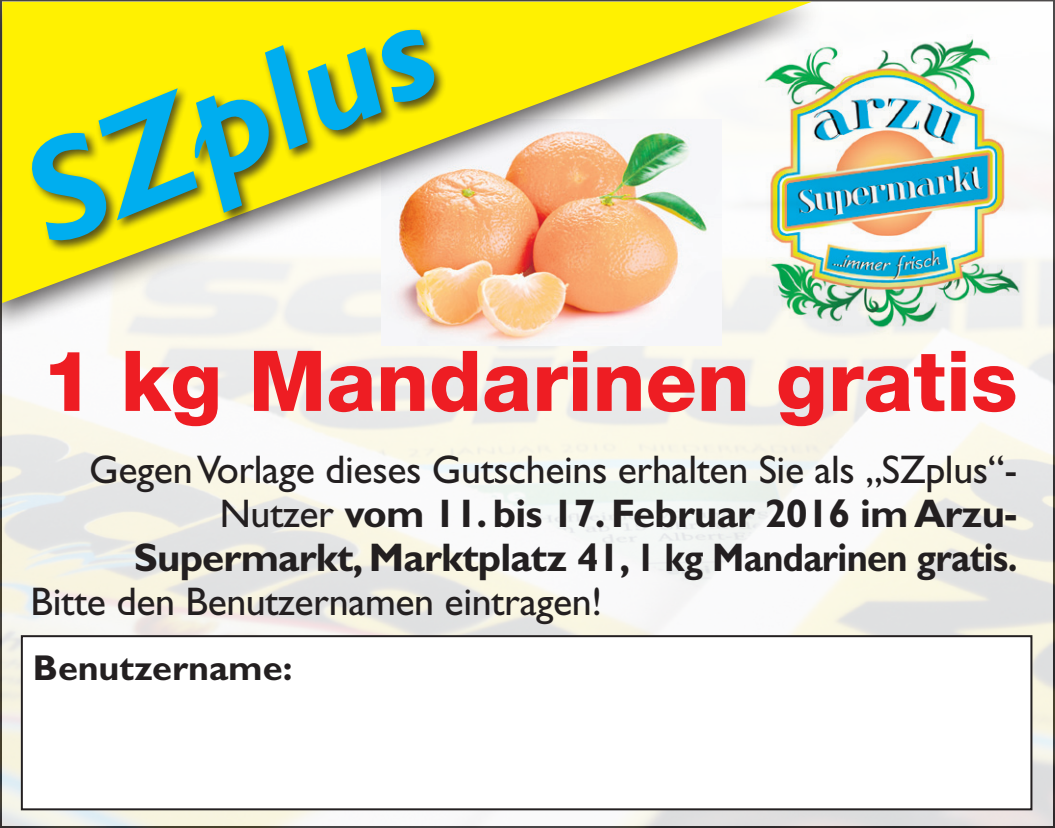
<style>
.page{position:relative;width:1055px;height:828px;background:#fff}
.page>*{position:absolute;margin:0;border:0;box-sizing:border-box;transform-origin:0 0}
.t1{font:italic 700 145.6px "Gill Sans";color:#00aeef}
.t2{font:800 84px "Helvetica Neue";color:#ee1d23}
.t3{font:700 40px/44px "Gill Sans";letter-spacing:-.02em;color:#231f20;text-align:right}
.t4{font:40px "Gill Sans";letter-spacing:-.01em;color:#231f20}
.t5{font:700 36px "Gill Sans";color:#231f20}
.s1{font-weight:400}
</style>
<div class="page">
<img style="left:0;top:0;width:1054px;height:827px">
<div style="left:22px;top:636px;width:1009px;height:173px;background:#fff"></div>
<div style="left:21px;top:635px;width:1011px;height:175px;border:2px solid #231f20"></div>
<img style="left:826px;top:34px;width:198px;height:301px">
<img style="left:381px;top:336px;width:340px;height:9px">
<div style="left:0;top:0;width:826px;height:336px;background:#231f20;opacity:.75"></div>
<svg style="left:2px;top:2px;width:809px;height:301px"></svg>
<div style="left:29px;top:27px;width:418px;height:226px;background:#231f20;opacity:.75"></div>
<p class="t1" style="left:1px;top:123px;width:427px;rotate:-22deg">SZplus</p>
<p class="t2" style="left:41px;top:331px;width:977px">1 kg Mandarinen gratis</p>
<p class="t3" style="left:89px;top:447px;width:929px"><span class="s1">Gegen Vorlage dieses Gutscheins erhalten Sie als „SZplus“-<br>Nutzer</span> vom 11. bis 17. Februar 2016 im Arzu-<br>Supermarkt, Marktplatz 41, 1 kg Mandarinen gratis.</p>
<p class="t4" style="left:31px;top:578px;width:573px">Bitte den Benutzernamen eintragen!</p>
<p class="t5" style="left:33px;top:647px;width:261px">Benutzername:</p>
</div>
